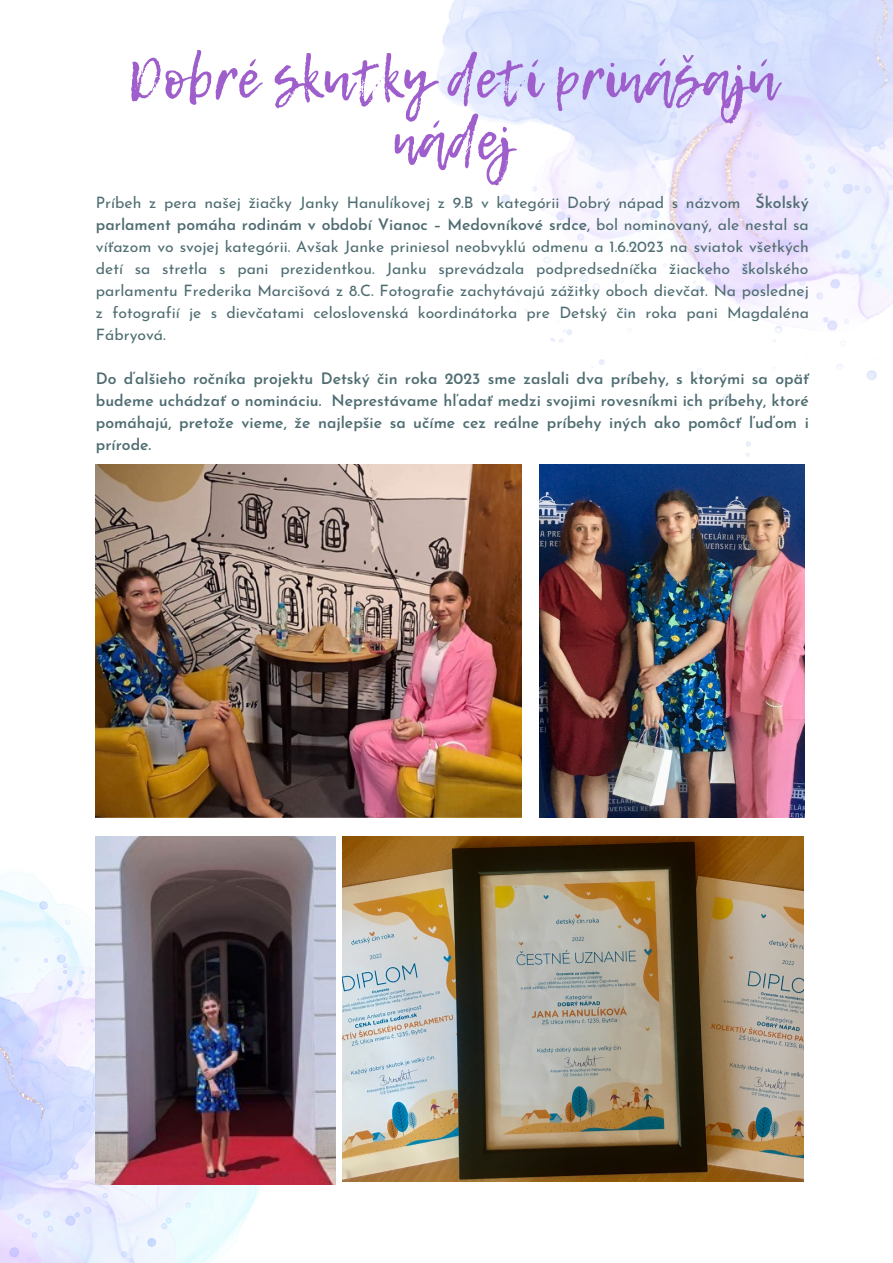
<style>
.page{position:relative;width:893px;height:1263px;background:#fff}
.page>*{position:absolute;margin:0;border:0;box-sizing:border-box;transform-origin:0 0}
.t1{font:54px/61.9px "Lemon Tuesday";color:#9e5ecb;text-align:center}
.t2{font:15.75px/21.9px "Josefin Sans";color:#4f6d72;text-align:justify}
.t3{font:600 15.75px/21.9px "Josefin Sans";color:#4f6d72;text-align:justify}
.s1{font-weight:600}
</style>
<div class="page">
<img style="left:437px;top:0;width:456px;height:550px">
<img style="left:0;top:817px;width:287px;height:446px">
<img style="left:96px;top:837px;width:239px;height:347px">
<img style="left:96px;top:464px;width:426px;height:353px">
<img style="left:539px;top:464px;width:265px;height:353px">
<img style="left:343px;top:837px;width:461px;height:345px">
<p class="t1" style="left:128px;top:48px;width:650px">Dobré skutky detí prinášajú nádej</p>
<p class="t2" style="left:96px;top:194px;width:714px">Príbeh z pera našej žiačky Janky Hanulíkovej z 9.B v kategórii Dobrý nápad s názvom <span class="s1">Školský parlament pomáha rodinám v období Vianoc – Medovníkové srdce</span>, bol nominovaný, ale nestal sa víťazom vo svojej kategórii. Avšak Janke priniesol neobvyklú odmenu a 1.6.2023 na sviatok všetkých detí sa stretla s pani prezidentkou. Janku sprevádzala podpredsedníčka žiackeho školského parlamentu Frederika Marcišová z 8.C. Fotografie zachytávajú zážitky oboch dievčat. Na poslednej z fotografií je s dievčatami celoslovenská koordinátorka pre Detský čin roka pani Magdaléna Fábryová.</p>
<p class="t3" style="left:96px;top:369px;width:714px">Do ďalšieho ročníka projektu Detský čin roka 2023 sme zaslali dva príbehy, s ktorými sa opäť budeme uchádzať o nomináciu. Neprestávame hľadať medzi svojimi rovesníkmi ich príbehy, ktoré pomáhajú, pretože vieme, že najlepšie sa učíme cez reálne príbehy iných ako pomôcť ľuďom i prírode.</p>
</div>
